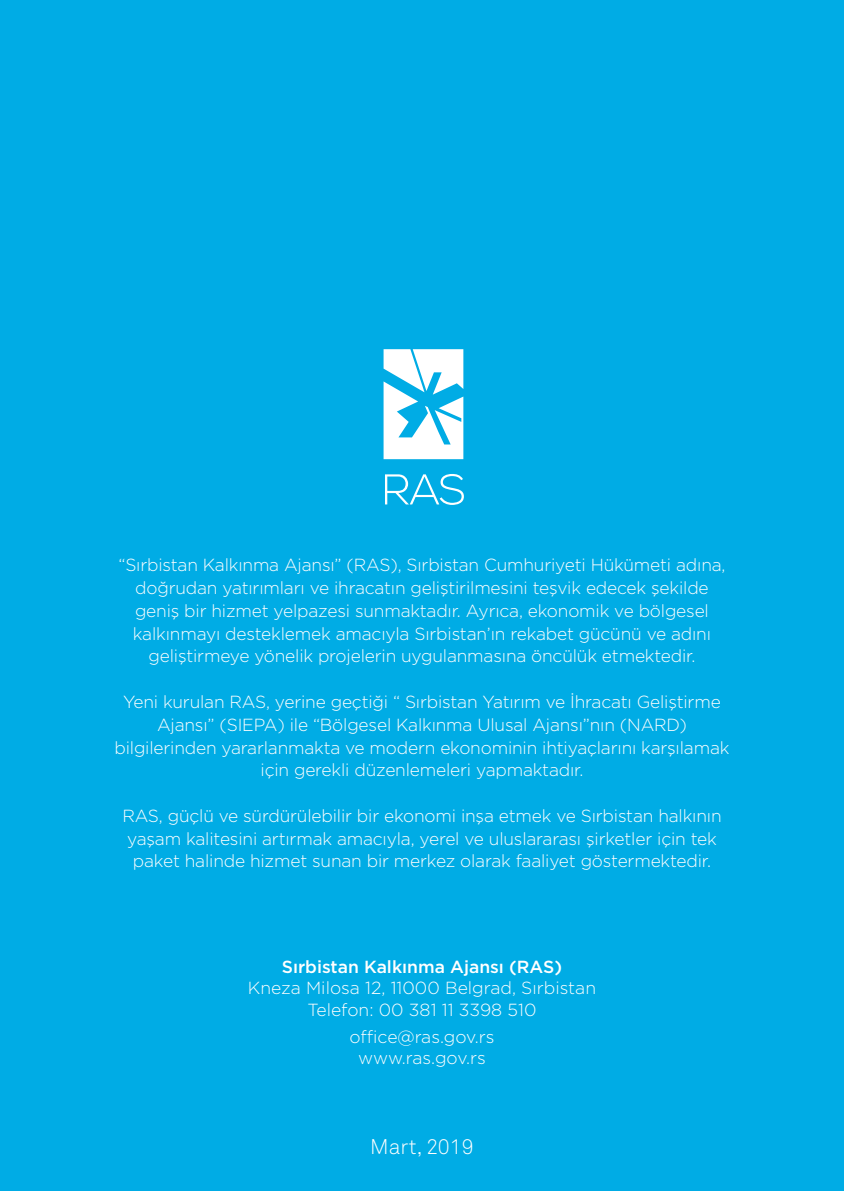
<style>
.page{position:relative;width:844px;height:1191px;background:#fff}
.page>*{position:absolute;margin:0;border:0;box-sizing:border-box;transform-origin:0 0}
.t1{font:300 21px "Akkurat";color:#fff}
.t2{font:300 17.5px/22.8px "Gotham";letter-spacing:-.01em;color:#fff;text-align:center}
.t3{font:500 17.5px "Gotham";color:#fff}
</style>
<div class="page">
<div style="left:0;top:0;width:843px;height:1191px;background:#00ace5"></div>
<svg style="left:385px;top:474px;width:79px;height:31px"></svg>
<svg style="left:383px;top:349px;width:80px;height:110px"></svg>
<p class="t2" style="left:118px;top:553px;width:608px">“Sırbistan Kalkınma Ajansı” (RAS), Sırbistan Cumhuriyeti Hükümeti adına, doğrudan yatırımları ve ihracatın geliştirilmesini teşvik edecek şekilde geniş bir hizmet yelpazesi sunmaktadır. Ayrıca, ekonomik ve bölgesel kalkınmayı desteklemek amacıyla Sırbistan’ın rekabet gücünü ve adını geliştirmeye yönelik projelerin uygulanmasına öncülük etmektedir.</p>
<p class="t2" style="left:114px;top:690px;width:616px">Yeni kurulan RAS, yerine geçtiği “ Sırbistan Yatırım ve İhracatı Geliştirme Ajansı” (SIEPA) ile “Bölgesel Kalkınma Ulusal Ajansı”nın (NARD) bilgilerinden yararlanmakta ve modern ekonominin ihtiyaçlarını karşılamak için gerekli düzenlemeleri yapmaktadır.</p>
<p class="t2" style="left:122px;top:803px;width:600px">RAS, güçlü ve sürdürülebilir bir ekonomi inşa etmek ve Sırbistan halkının yaşam kalitesini artırmak amacıyla, yerel ve uluslararası şirketler için tek paket halinde hizmet sunan bir merkez olarak faaliyet göstermektedir.</p>
<p class="t3" style="left:282px;top:954px;width:282px">Sırbistan Kalkınma Ajansı (RAS)</p>
<p class="t2" style="left:248px;top:975px;width:349px">Kneza Milosa 12, 11000 Belgrad, Sırbistan</p>
<p class="t2" style="left:307px;top:998px;width:230px">Telefon: 00 381 11 3398 510</p>
<p class="t2" style="left:349px;top:1024px;width:147px">office@ras.gov.rs</p>
<p class="t2" style="left:358px;top:1045px;width:129px">www.ras.gov.rs</p>
<p class="t1" style="left:370px;top:1134px;width:105px">Mart, 2019</p>
</div>
